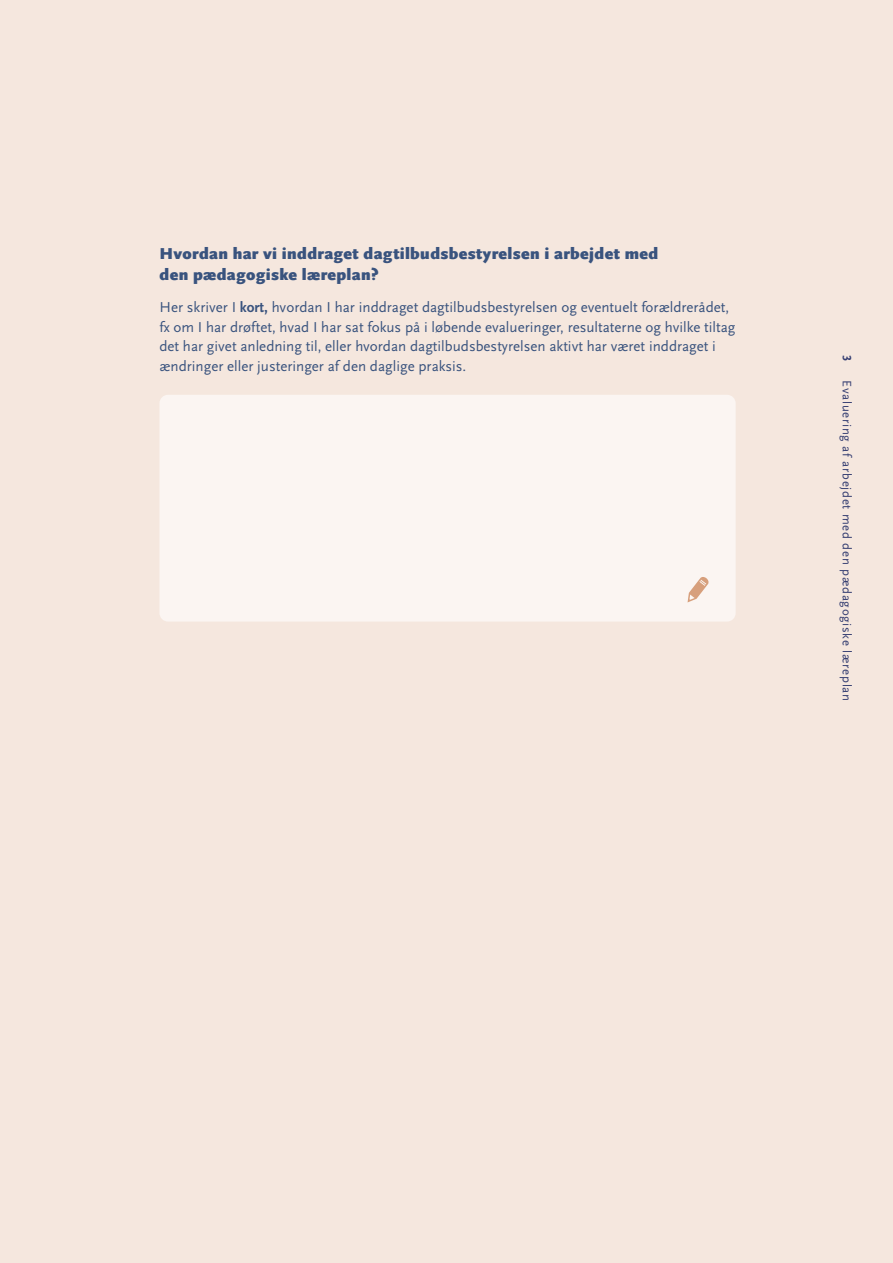
<style>
.page{position:relative;width:893px;height:1263px;background:#f5e7de}
.page>*{position:absolute;margin:0;border:0;box-sizing:border-box;transform-origin:0 0}
.t1{font:900 16.5px/21px "Scala Sans OT";letter-spacing:.02em;color:#39537e}
.t2{font:15px/19.5px "Scala Sans OT";color:#39537e}
.t3{font:12.75px "Scala Sans OT";letter-spacing:.055em;color:#343d71}
.t4{font:700 12.75px "Scala Sans OT";color:#343d71}
.s1{font-weight:700}
</style>
<div class="page">
<div style="left:159px;top:395px;width:577px;height:226px;background:#fbf5f2;border-radius:9px"></div>
<svg style="left:687px;top:577px;width:22px;height:25px"></svg>
<p class="t1" style="left:159px;top:243px;width:500px">Hvordan har vi inddraget dagtilbudsbestyrelsen i arbejdet med den pædagogiske læreplan?</p>
<p class="t2" style="left:159px;top:298px;width:578px">Her skriver I <span class="s1">kort,</span> hvordan I har inddraget dagtilbudsbestyrelsen og eventuelt forældrerådet, fx om I har drøftet, hvad I har sat fokus på i løbende evalueringer, resultaterne og hvilke tiltag det har givet anledning til, eller hvordan dagtilbudsbestyrelsen aktivt har været inddraget i ændringer eller justeringer af den daglige praksis.</p>
<p class="t4" style="left:854px;top:355px;width:8px;rotate:90deg">3</p>
<p class="t3" style="left:854px;top:380px;width:322px;rotate:90deg">Evaluering af arbejdet med den pædagogiske læreplan</p>
</div>
